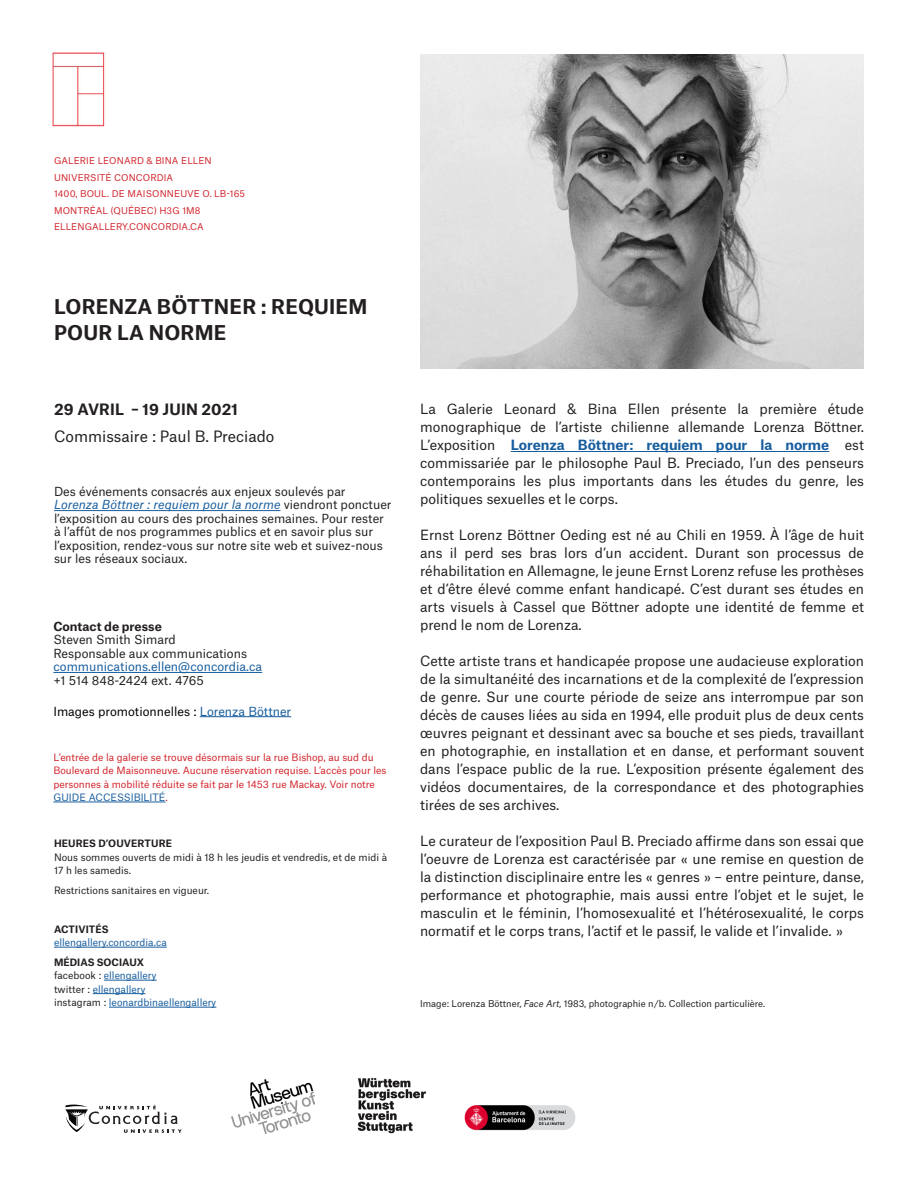
<style>
.page{position:relative;width:918px;height:1188px;background:#fff}
.page>*{position:absolute;margin:0;border:0;box-sizing:border-box;transform-origin:0 0}
.t1{font:700 19.5px/25.5px "Atlas Grotesk";letter-spacing:.01em;color:#231f20}
.t2{font:15px "Atlas Grotesk";color:#231f20}
.t3{font:700 15px "Atlas Grotesk";letter-spacing:.01em;color:#231f20}
.Body_Text{font:13.5px/18px "Atlas Grotesk";color:#231f20;text-align:justify}
.t4{font:12px/13.5px "Atlas Grotesk";color:#231f20}
.t5{font:12px "Atlas Grotesk";color:#000}
.t6{font:12px "Atlas Grotesk";color:#175d9e}
.t7{font:700 12px "Atlas Grotesk";letter-spacing:-.005em;color:#231f20}
.t8{font:9.75px/13.5px "Atlas Grotesk";color:#d1232a}
.t9{font:9.75px/13.5px "Atlas Grotesk";color:#175d9e}
.t10{font:9.75px/13.5px "Atlas Grotesk";color:#231f20}
.t11{font:700 9.75px "Atlas Grotesk";letter-spacing:.01em;color:#231f20}
.t12{font:9px "Atlas Grotesk";letter-spacing:.01em;color:#d1232a}
.Body_Text-2{font:9px "Atlas Grotesk";color:#231f20}
.s1{font-style:italic;color:#175d9e}
.s2{color:#175d9e}
.s3{font-weight:700;color:#231f20}
.s4{color:#231f20}
.s5{font-weight:700;color:#175d9e}
.s6{font-style:italic}
</style>
<div class="page">
<hr style="left:54px;top:510px;width:226px;height:1px;background:#175d9e">
<hr style="left:511px;top:451px;width:318px;height:1px;background:#175d9e">
<hr style="left:54px;top:947px;width:113px;height:1px;background:#175d9e">
<hr style="left:104px;top:980px;width:53px;height:1px;background:#175d9e">
<hr style="left:93px;top:993px;width:52px;height:1px;background:#175d9e">
<hr style="left:109px;top:1007px;width:107px;height:1px;background:#175d9e">
<hr style="left:53px;top:672px;width:209px;height:1px;background:#175d9e">
<hr style="left:200px;top:716px;width:91px;height:1px;background:#175d9e">
<hr style="left:53px;top:802px;width:113px;height:1px;background:#175d9e">
<img style="left:420px;top:54px;width:444px;height:315px">
<svg style="left:65px;top:1105px;width:117px;height:28px"></svg>
<img style="left:52px;top:52px;width:53px;height:75px">
<img style="left:231px;top:1079px;width:83px;height:54px">
<img style="left:358px;top:1078px;width:69px;height:55px">
<img style="left:464px;top:1105px;width:112px;height:26px">
<p class="t12" style="left:54px;top:154px;width:159px">GALERIE LEONARD &amp; BINA ELLEN</p>
<p class="t12" style="left:54px;top:170px;width:121px">UNIVERSITÉ CONCORDIA</p>
<p class="t12" style="left:54px;top:187px;width:193px">1400, BOUL. DE MAISONNEUVE O. LB-165</p>
<p class="t12" style="left:54px;top:203px;width:148px">MONTRÉAL (QUÉBEC) H3G 1M8</p>
<p class="t12" style="left:54px;top:220px;width:151px">ELLENGALLERY.CONCORDIA.CA</p>
<p class="t1" style="left:54px;top:292px;width:315px">LORENZA BÖTTNER : REQUIEM<br>POUR LA NORME</p>
<p class="t3" style="left:54px;top:397px;width:186px">29 AVRIL – 19 JUIN 2021</p>
<p class="t2" style="left:54px;top:424px;width:222px">Commissaire : Paul B. Preciado</p>
<p class="t4" style="left:54px;top:483px;width:339px">Des événements consacrés aux enjeux soulevés par <span class="s1">Lorenza Böttner : requiem pour la norme</span> viendront ponctuer l’exposition au cours des prochaines semaines. Pour rester à l’affût de nos programmes publics et en savoir plus sur l’exposition, rendez-vous sur notre site web et suivez-nous sur les réseaux sociaux.</p>
<p class="t7" style="left:53px;top:616px;width:110px">Contact de presse</p>
<p class="t4" style="left:53px;top:632px;width:124px">Steven Smith Simard</p>
<p class="t4" style="left:53px;top:645px;width:195px">Responsable aux communications</p>
<p class="t6" style="left:53px;top:657px;width:210px">communications.ellen@concordia.ca</p>
<p class="t4" style="left:53px;top:672px;width:152px">+1 514 848-2424 ext. 4765</p>
<p class="t5" style="left:53px;top:701px;width:239px">Images promotionnelles : <span class="s2">Lorenza Böttner</span></p>
<p class="t8" style="left:53px;top:749px;width:335px">L’entrée de la galerie se trouve désormais sur la rue Bishop, au sud du Boulevard de Maisonneuve. Aucune réservation requise. L’accès pour les personnes à mobilité réduite se fait par le 1453 rue Mackay. Voir notre <span class="s2">GUIDE ACCESSIBILITÉ</span>.</p>
<p class="t11" style="left:54px;top:835px;width:120px">HEURES D’OUVERTURE</p>
<p class="t10" style="left:54px;top:849px;width:335px">Nous sommes ouverts de midi à 18 h les jeudis et vendredis, et de midi à<br>17 h les samedis.</p>
<p class="t10" style="left:54px;top:882px;width:157px">Restrictions sanitaires en vigueur.</p>
<p class="t11" style="left:54px;top:921px;width:56px">ACTIVITÉS</p>
<p class="t9" style="left:54px;top:935px;width:114px">ellengallery.concordia.ca</p>
<p class="t9" style="left:54px;top:954px;width:164px"><span class="s3">MÉDIAS SOCIAUX<br></span><span class="s4">facebook :</span> ellengallery<br><span class="s4">twitter :</span> ellengallery<br><span class="s4">instagram :</span> leonardbinaellengallery</p>
<p class="Body_Text" style="left:420px;top:399px;width:445px">La Galerie Leonard &amp; Bina Ellen présente la première étude monographique de l’artiste chilienne allemande Lorenza Böttner.<br>L’exposition <span class="s5">Lorenza Böttner: requiem pour la norme</span> est commissariée par le philosophe Paul B. Preciado, l’un des penseurs contemporains les plus importants dans les études du genre, les politiques sexuelles et le corps.</p>
<p class="Body_Text" style="left:420px;top:525px;width:445px">Ernst Lorenz Böttner Oeding est né au Chili en 1959. À l’âge de huit ans il perd ses bras lors d’un accident. Durant son processus de réhabilitation en Allemagne, le jeune Ernst Lorenz refuse les prothèses et d’être élevé comme enfant handicapé. C’est durant ses études en arts visuels à Cassel que Böttner adopte une identité de femme et prend le nom de Lorenza.</p>
<p class="Body_Text" style="left:420px;top:651px;width:445px">Cette artiste trans et handicapée propose une audacieuse exploration de la simultanéité des incarnations et de la complexité de l’expression de genre. Sur une courte période de seize ans interrompue par son décès de causes liées au sida en 1994, elle produit plus de deux cents œuvres peignant et dessinant avec sa bouche et ses pieds, travaillant en photographie, en installation et en danse, et performant souvent dans l’espace public de la rue. L’exposition présente également des vidéos documentaires, de la correspondance et des photographies tirées de ses archives.</p>
<p class="Body_Text" style="left:420px;top:831px;width:445px">Le curateur de l’exposition Paul B. Preciado affirme dans son essai que l’oeuvre de Lorenza est caractérisée par « une remise en question de la distinction disciplinaire entre les « genres » – entre peinture, danse, performance et photographie, mais aussi entre l’objet et le sujet, le masculin et le féminin, l’homosexualité et l’hétérosexualité, le corps normatif et le corps trans, l’actif et le passif, le valide et l’invalide. »</p>
<p class="Body_Text-2" style="left:420px;top:996px;width:347px">Image: Lorenza Böttner, <span class="s6">Face Art</span>, 1983, photographie n/b. Collection particulière.</p>
</div>
